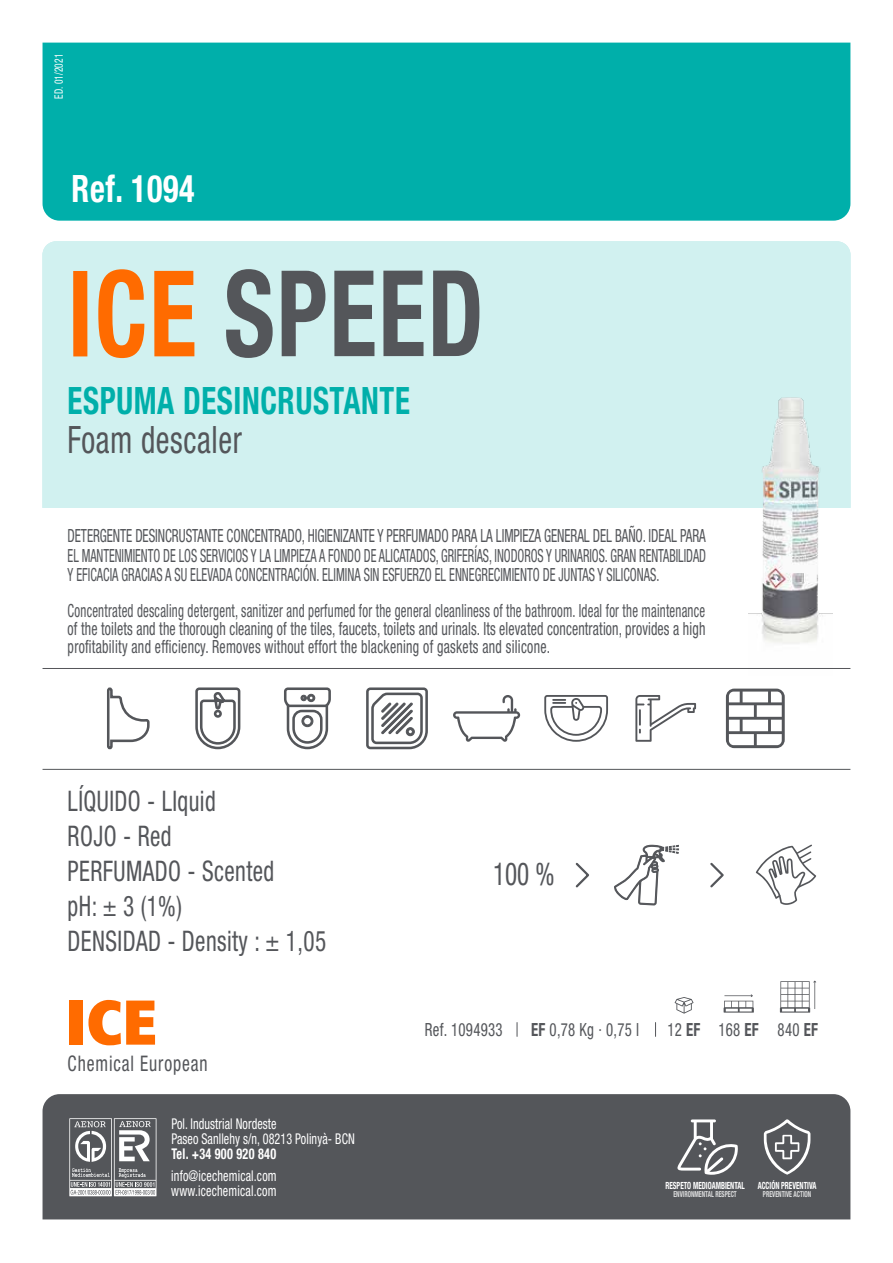
<style>
.page{position:relative;width:893px;height:1263px;background:#fff}
.page>*{position:absolute;margin:0;border:0;box-sizing:border-box;transform-origin:0 0}
.t1{font:700 condensed 119.7px "Helvetica Neue LT Pro";letter-spacing:.02em;color:#54565a;scale:.82 1}
.t2{font:700 condensed 37.8px "Helvetica Neue LT Pro";letter-spacing:.02em;color:#00afaa;scale:.82 1}
.t3{font:condensed 37.8px "Helvetica Neue LT Pro";letter-spacing:.02em;color:#54565a;scale:.82 1}
.t4{font:700 condensed 37.8px "Helvetica Neue LT Pro";letter-spacing:.02em;color:#fff;scale:.85 1}
.t5{font:condensed 31.5px "Helvetica Neue LT Pro";color:#54565a;scale:.8 1}
.t6{font:condensed 28.35px/35.2px "Helvetica Neue LT Pro";letter-spacing:.02em;color:#54565a;scale:.82 1}
.t7{font:condensed 21.45px "Helvetica Neue LT Pro";letter-spacing:.05em;color:#54565a;scale:.82 1}
.t8{font:condensed 18.15px/18px "Helvetica Neue LT Pro";letter-spacing:.02em;color:#54565a;text-align:justify;scale:.71 1}
.t9{font:condensed 18.15px/19.5px "Helvetica Neue LT Pro";letter-spacing:.02em;color:#54565a;text-align:justify;scale:.73 1}
.t10{font:condensed 18.15px "Helvetica Neue LT Pro";letter-spacing:.02em;color:#54565a;scale:.82 1}
.t11{font:condensed 14.85px/15px "Helvetica Neue LT Pro";letter-spacing:.005em;color:#fff;scale:.82 1}
.t12{font:700 condensed 14.85px "Helvetica Neue LT Pro";letter-spacing:.025em;color:#fff;scale:.82 1}
.t13{font:condensed 11.55px "Helvetica Neue LT Pro";letter-spacing:.015em;color:#fff;scale:.82 1}
.t14{font:700 condensed 9.9px "Helvetica Neue LT Pro";color:#fff;scale:.73 1}
.t15{font:700 condensed 8.25px "Helvetica Neue LT Pro";color:rgb(255 255 255/.8);scale:.73 1}
.s1{color:#ff6b00}
.s2{font-weight:700}
</style>
<div class="page">
<hr style="left:43px;top:769px;width:807px;height:1px;background:#54565a">
<div style="left:43px;top:43px;width:807px;height:178px;background:#00afaa"></div>
<div style="left:43px;top:241px;width:807px;height:267px;background:#d1f1f0"></div>
<svg style="left:724px;top:994px;width:30px;height:18px"></svg>
<svg style="left:780px;top:980px;width:36px;height:32px"></svg>
<svg style="left:675px;top:997px;width:18px;height:16px"></svg>
<svg style="left:517px;top:1022px;width:1px;height:14px"></svg>
<svg style="left:655px;top:1022px;width:1px;height:14px"></svg>
<img style="left:748px;top:383px;width:85px;height:261px">
<hr style="left:43px;top:668px;width:807px;height:1px;background:#54565a">
<svg style="left:107px;top:687px;width:43px;height:63px"></svg>
<svg style="left:195px;top:687px;width:46px;height:63px"></svg>
<div style="left:214px;top:710px;width:8px;height:8px;border:3px solid #54565a;border-radius:50%"></div>
<svg style="left:366px;top:687px;width:62px;height:63px"></svg>
<svg style="left:544px;top:695px;width:64px;height:47px"></svg>
<svg style="left:453px;top:695px;width:67px;height:47px"></svg>
<svg style="left:635px;top:695px;width:61px;height:47px"></svg>
<svg style="left:726px;top:689px;width:59px;height:59px"></svg>
<svg style="left:284px;top:687px;width:47px;height:63px"></svg>
<hr style="left:288px;top:704px;width:39px;height:3px;background:#54565a">
<div style="left:43px;top:1094px;width:807px;height:125px;background:#54565a"></div>
<svg style="left:677px;top:1119px;width:61px;height:56px"></svg>
<svg style="left:764px;top:1119px;width:46px;height:56px"></svg>
<svg style="left:69px;top:1118px;width:87px;height:78px"></svg>
<div style="left:69px;top:1000px;width:14px;height:45px;background:#ff6b00"></div>
<svg style="left:88px;top:1000px;width:67px;height:45px"></svg>
<svg style="left:614px;top:844px;width:65px;height:62px"></svg>
<svg style="left:575px;top:862px;width:14px;height:26px"></svg>
<svg style="left:710px;top:862px;width:14px;height:26px"></svg>
<svg style="left:756px;top:844px;width:60px;height:61px"></svg>
<p class="t13" style="left:52px;top:99px;width:57px;rotate:-90deg">ED. 01/2021</p>
<h2 class="t4" style="left:72px;top:165px;width:146px">Ref. 1094</h2>
<h1 class="t1" style="left:68px;top:241px;width:509px"><span class="s1">ICE</span> SPEED</h1>
<h2 class="t2" style="left:68px;top:377px;width:419px">ESPUMA DESINCRUSTANTE</h2>
<h2 class="t3" style="left:68px;top:417px;width:214px">Foam descaler</h2>
<p class="t9" style="left:68px;top:526px;width:876px">DETERGENTE DESINCRUSTANTE CONCENTRADO, HIGIENIZANTE Y PERFUMADO PARA LA LIMPIEZA GENERAL DEL BAÑO. IDEAL PARA EL MANTENIMIENTO DE LOS SERVICIOS Y LA LIMPIEZA A FONDO DE ALICATADOS, GRIFERÍAS, INODOROS Y URINARIOS. GRAN RENTABILIDAD Y EFICACIA GRACIAS A SU ELEVADA CONCENTRACIÓN. ELIMINA SIN ESFUERZO EL ENNEGRECIMIENTO DE JUNTAS Y SILICONAS.</p>
<p class="t8" style="left:68px;top:602px;width:900px">Concentrated descaling detergent, sanitizer and perfumed for the general cleanliness of the bathroom. Ideal for the maintenance of the toilets and the thorough cleaning of the tiles, faucets, toilets and urinals. Its elevated concentration, provides a high profitability and efficiency. Removes without effort the blackening of gaskets and silicone.</p>
<h3 class="t6" style="left:68px;top:783px;width:317px">LÍQUIDO - LIquid<br>ROJO - Red<br>PERFUMADO - Scented<br>pH: ± 3 (1%)<br>DENSIDAD - Density : ± 1,05</h3>
<p class="t7" style="left:68px;top:1051px;width:172px">Chemical European</p>
<p class="t11" style="left:171px;top:1116px;width:225px">Pol. Industrial Nordeste<br>Paseo Sanllehy s/n, 08213 Polinyà- BCN</p>
<p class="t12" style="left:171px;top:1144px;width:129px">Tel. +34 900 920 840</p>
<p class="t11" style="left:171px;top:1168px;width:130px">info@icechemical.com www.icechemical.com</p>
<h3 class="t5" style="left:493px;top:856px;width:78px">100 %</h3>
<p class="t10" style="left:425px;top:1019px;width:96px">Ref. 1094933</p>
<p class="t10" style="left:531px;top:1019px;width:133px"><span class="s2">EF</span> 0,78 Kg · 0,75 l</p>
<p class="t10" style="left:667px;top:1019px;width:185px">12 <span class="s2">EF</span> 168 <span class="s2">EF</span> 840 <span class="s2">EF</span></p>
<p class="t14" style="left:665px;top:1180px;width:110px">RESPETO MEDIOAMBIENTAL</p>
<p class="t15" style="left:673px;top:1189px;width:88px">ENVIRONMENTAL RESPECT</p>
<p class="t14" style="left:758px;top:1180px;width:82px">ACCIÓN PREVENTIVA</p>
<p class="t15" style="left:763px;top:1189px;width:68px">PREVENTIVE ACTION</p>
</div>
